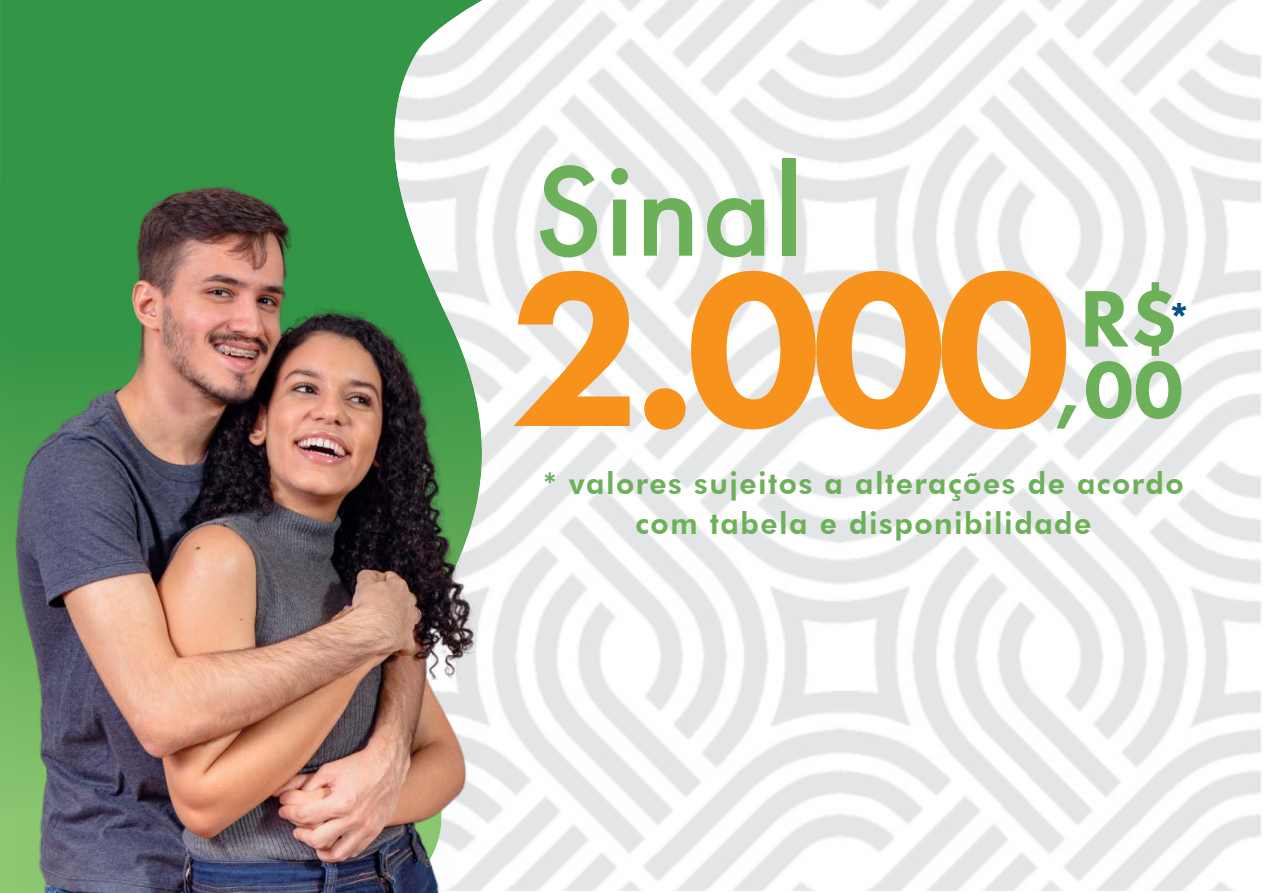
<style>
.page{position:relative;width:1263px;height:893px;background:#fff}
.page>*{position:absolute;margin:0;border:0;box-sizing:border-box;transform-origin:0 0}
.t1{font:800 227.55px "Futura PT";color:#f7931d}
.t2{font:500 133.35px "Futura PT";letter-spacing:.01em;color:#6cb05a}
.t3{font:800 83.1px/71.2px "Futura PT";color:#6cb05a}
.t4{font:800 41.25px "Futura PT";color:#025088}
.t5{font:800 30px/40.5px "Futura BT";letter-spacing:.05em;color:#6cb05a;text-align:center}
</style>
<div class="page">
<img style="left:483px;top:0;width:778px;height:891px">
<img style="left:0;top:0;width:483px;height:808px">
<img style="left:477px;top:808px;width:318px;height:83px">
<img style="left:15px;top:184px;width:462px;height:709px">
<img style="left:0;top:642px;width:24px;height:251px">
<h2 class="t2" style="left:535px;top:158px;width:270px">Sinal</h2>
<h1 class="t1" style="left:508px;top:250px;width:565px">2.000</h1>
<h3 class="t3" style="left:1055px;top:284px;width:130px">R$ ,00</h3>
<h3 class="t4" style="left:1167px;top:301px;width:26px">*</h3>
<p class="t5" style="left:543px;top:466px;width:642px">* valores sujeitos a alterações de acordo com tabela e disponibilidade</p>
</div>
